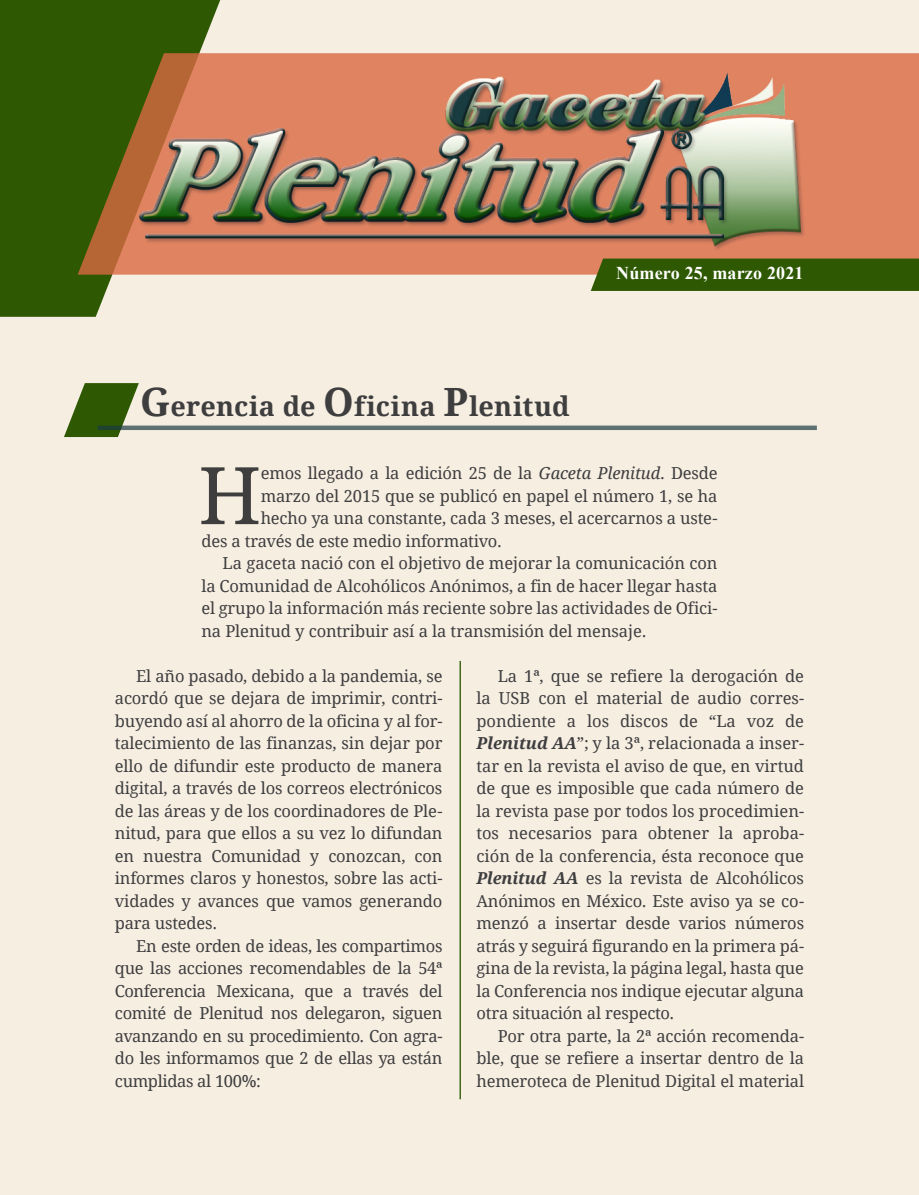
<style>
.page{position:relative;width:919px;height:1195px;background:#fff}
.page>*{position:absolute;margin:0;border:0;box-sizing:border-box;transform-origin:0 0}
._02__Cuerpo_de_Texto{font:79.5px "Droid Serif";color:#3e3e3f}
._01__Titulo{font:700 27px "Droid Serif";letter-spacing:.01em;color:#3e3e3f}
._00__HEADER{font:700 18px "Times New Roman";letter-spacing:.01em;color:#fff}
._02__Cuerpo_de_Texto-2{font:16.5px/22.5px "Droid Serif";letter-spacing:-.01em;color:#3e3e3f;text-align:justify}
.s1{font-size:39px}
.s2{font-style:italic}
.s3{font-weight:700;font-style:italic}
</style>
<div class="page">
<div style="left:0;top:0;width:918px;height:1195px;background:#f7eee2"></div>
<svg style="left:0;top:0;width:220px;height:317px;background:#4a6e21"></svg>
<svg style="left:78px;top:53px;width:840px;height:222px;background:#bc7a4e"></svg>
<img style="left:113px;top:53px;width:718px;height:203px">
<div style="left:590px;top:259px;width:328px;height:32px;background:#2e5902"></div>
<svg style="left:64px;top:383px;width:75px;height:54px"></svg>
<div style="left:98px;top:425px;width:718px;height:5px;background:#5c7170"></div>
<hr style="left:459px;top:661px;width:2px;height:438px;background:#436a1b">
<p class="_01__Titulo" style="left:140px;top:390px;width:431px"><span class="s1">G</span>erencia de <span class="s1">O</span>ficina <span class="s1">P</span>lenitud</p>
<p class="_00__HEADER" style="left:616px;top:261px;width:189px">Número 25, marzo 2021</p>
<p class="_02__Cuerpo_de_Texto" style="left:198px;top:446px;width:65px">H</p>
<p class="_02__Cuerpo_de_Texto-2" style="left:261px;top:462px;width:458px">emos llegado a la edición 25 de la <span class="s2">Gaceta Plenitud</span>. Desde</p>
<p class="_02__Cuerpo_de_Texto-2" style="left:261px;top:485px;width:458px">marzo del 2015 que se publicó en papel el número 1, se ha</p>
<p class="_02__Cuerpo_de_Texto-2" style="left:261px;top:507px;width:458px">hecho ya una constante, cada 3 meses, el acercarnos a uste-</p>
<p class="_02__Cuerpo_de_Texto-2" style="left:201px;top:530px;width:302px">des a través de este medio informativo.</p>
<p class="_02__Cuerpo_de_Texto-2" style="left:201px;top:552px;width:517px;text-indent:21px">La gaceta nació con el objetivo de mejorar la comunicación con la Comunidad de Alcohólicos Anónimos, a fin de hacer llegar hasta el grupo la información más reciente sobre las actividades de Ofici&shy;na Plenitud y contribuir así a la transmisión del mensaje.</p>
<p class="_02__Cuerpo_de_Texto-2" style="left:115px;top:665px;width:329px;text-indent:21px">El año pasado, debido a la pandemia, se acordó que se dejara de imprimir, contri&shy;buyendo así al ahorro de la oficina y al for&shy;talecimiento de las finanzas, sin dejar por ello de difundir este producto de manera digital, a través de los correos electrónicos de las áreas y de los coordinadores de Ple&shy;nitud, para que ellos a su vez lo difundan en nuestra Comunidad y conozcan, con informes claros y honestos, sobre las acti&shy;vidades y avances que vamos generando para ustedes.</p>
<p class="_02__Cuerpo_de_Texto-2" style="left:115px;top:935px;width:329px;text-indent:21px">En este orden de ideas, les compartimos que las acciones recomendables de la 54ª Conferencia Mexicana, que a través del comité de Plenitud nos delegaron, siguen avanzando en su procedimiento. Con agra&shy;do les informamos que 2 de ellas ya están cumplidas al 100%:</p>
<p class="_02__Cuerpo_de_Texto-2" style="left:476px;top:665px;width:329px;text-indent:21px">La 1ª, que se refiere la derogación de la USB con el material de audio corres&shy;pondiente a los discos de “La voz de <span class="s3">Plenitud AA</span>”; y la 3ª, relacionada a inser&shy;tar en la revista el aviso de que, en virtud de que es imposible que cada número de la revista pase por todos los procedimien&shy;tos necesarios para obtener la aproba&shy;ción de la conferencia, ésta reconoce que <span class="s3">Plenitud AA</span> es la revista de Alcohólicos Anónimos en México. Este aviso ya se co&shy;menzó a insertar desde varios números atrás y seguirá figurando en la primera pá&shy;gina de la revista, la página legal, hasta que la Conferencia nos indique ejecutar alguna otra situación al respecto.</p>
<p class="_02__Cuerpo_de_Texto-2" style="left:476px;top:1025px;width:329px;text-indent:21px">Por otra parte, la 2ª acción recomenda&shy;ble, que se refiere a insertar dentro de la hemeroteca de Plenitud Digital el material</p>
</div>
